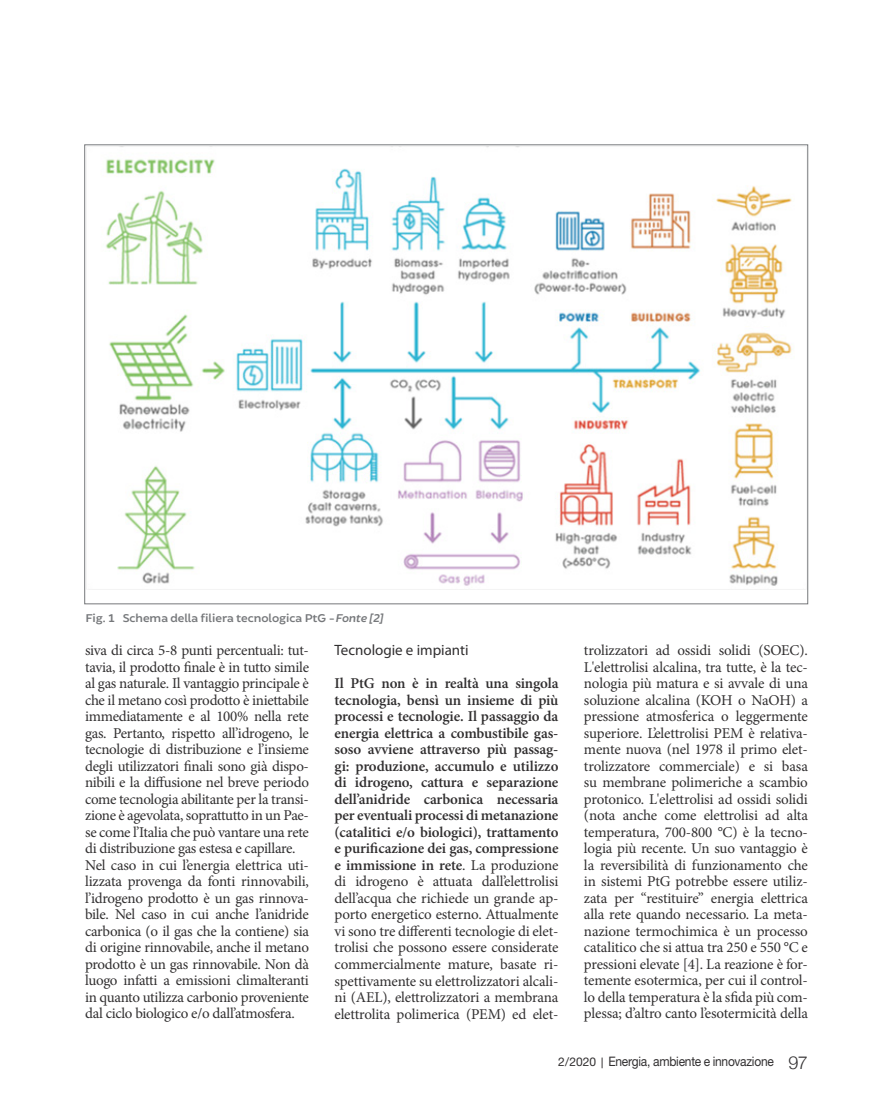
<style>
.page{position:relative;width:893px;height:1106px;background:#fff}
.page>*{position:absolute;margin:0;border:0;box-sizing:border-box;transform-origin:0 0}
.t1{font:15px/16.5px "Minion Pro";letter-spacing:-.02em;color:#312f30;text-align:justify}
.t2{font:600 15px/16.5px "Minion Pro";letter-spacing:-.01em;color:#312f30;text-align:justify}
.t3{font:15px "Myriad Pro";color:#312f30}
.t4{font:13.05px "Helvetica Neue LT Std";letter-spacing:-.02em;color:#312f30;scale:.92 1}
.Body_Text___Table{font:600 12px "Brocha";color:#76787b}
.s1{font-style:italic}
.s2{font-weight:400}
.s3{font-size:12px}
.s4{font-family:"Calibri";font-size:12px}
.s5{font-family:"Helvetica Neue";font-weight:300;font-size:18px}
</style>
<div class="page">
<img style="left:89px;top:159px;width:716px;height:431px">
<p class="Body_Text___Table" style="left:85px;top:610px;width:300px">Fig. 1 Schema della filiera tecnologica PtG -<span class="s1">Fonte [2]</span></p>
<p class="t1" style="left:85px;top:642px;width:225px">siva di circa 5-8 punti percentuali: tut&shy;tavia, il prodotto finale è in tutto simile al gas naturale. Il vantaggio principale è che il metano così prodotto è iniettabile immediatamente e al 100% nella rete gas. Pertanto, rispetto all’idrogeno, le tecnologie di distribuzione e l’insieme degli utilizzatori finali sono già dispo&shy;nibili e la diffusione nel breve periodo come tecnologia abilitante per la transi&shy;zione è agevolata, soprattutto in un Pae&shy;se come l’Italia che può vantare una rete di distribuzione gas estesa e capillare.</p>
<p class="t1" style="left:85px;top:856px;width:225px">Nel caso in cui l’energia elettrica uti&shy;lizzata provenga da fonti rinnovabili, l’idrogeno prodotto è un gas rinnova&shy;bile. Nel caso in cui anche l’anidride carbonica (o il gas che la contiene) sia di origine rinnovabile, anche il metano prodotto è un gas rinnovabile. Non dà luogo infatti a emissioni climalteranti in quanto utilizza carbonio proveniente dal ciclo biologico e/o dall’atmosfera.</p>
<p class="t3" style="left:334px;top:641px;width:136px">Tecnologie e impianti</p>
<p class="t2" style="left:334px;top:675px;width:225px">Il PtG non è in realtà una singola tecnologia, bensì un insieme di più processi e tecnologie. Il passaggio da energia elettrica a combustibile gas&shy;soso avviene attraverso più passag&shy;gi: produzione, accumulo e utilizzo di idrogeno, cattura e separazione dell’anidride carbonica necessaria per eventuali processi di metanazione (catalitici e/o biologici), trattamento e purificazione dei gas, compressione e immissione in rete<span class="s2">. La produzione di idrogeno è attuata dall’elettrolisi dell’acqua che richiede un grande ap&shy;porto energetico esterno. Attualmente vi sono tre differenti tecnologie di elet&shy;trolisi che possono essere considerate commercialmente mature, basate ri&shy;spettivamente su elettrolizzatori alcali&shy;ni (AEL), elettrolizzatori a membrana elettrolita polimerica (PEM) ed elet-</span></p>
<p class="t1" style="left:584px;top:642px;width:225px">trolizzatori ad ossidi solidi (SOEC).<br>L'elettrolisi alcalina, tra tutte, è la tec&shy;nologia più matura e si avvale di una soluzione alcalina (KOH o NaOH) a pressione atmosferica o leggermente superiore. L’elettrolisi PEM è relativa&shy;mente nuova (nel 1978 il primo elet&shy;trolizzatore commerciale) e si basa su membrane polimeriche a scambio protonico. L'elettrolisi ad ossidi solidi (nota anche come elettrolisi ad alta temperatura, 700-800 °C) è la tecno&shy;logia più recente. Un suo vantaggio è la reversibilità di funzionamento che in sistemi PtG potrebbe essere utiliz&shy;zata per “restituire” energia elettrica alla rete quando necessario. La meta&shy;nazione termochimica è un processo catalitico che si attua tra 250 e 550 °C e pressioni elevate [4]. La reazione è for&shy;temente esotermica, per cui il control&shy;lo della temperatura è la sfida più com&shy;plessa; d’altro canto l’esotermicità della</p>
<p class="t4" style="left:558px;top:1053px;width:273px"><span class="s3">2/2020</span> <span class="s4">|</span> Energia, ambiente e innovazione <span class="s5">97</span></p>
</div>
